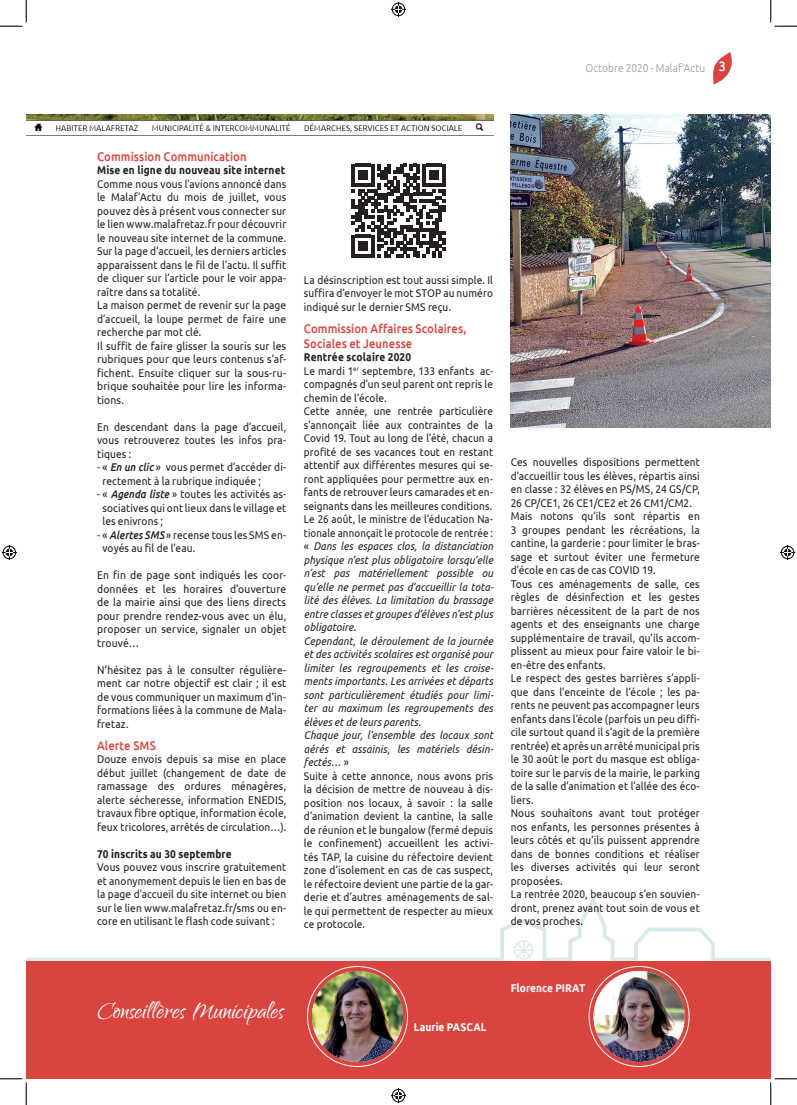
<style>
.page{position:relative;width:797px;height:1105px;background:#fff}
.page>*{position:absolute;margin:0;border:0;box-sizing:border-box;transform-origin:0 0}
.t1{font:30px "Qwigley";letter-spacing:-.005em;color:#fff}
.t2{font:500 12.5px/15px "Ubuntu";letter-spacing:.005em;color:#da443f;scale:.9 1}
.t3{font:11.25px/13.5px "Ubuntu";letter-spacing:.01em;color:#231f20;scale:.9 1}
.t4{font:11.25px/13.5px "Ubuntu";letter-spacing:.01em;color:#231f20;text-align:justify;scale:.92 1}
.t5{font:11.25px/13.5px "Ubuntu";letter-spacing:.01em;color:#231f20;text-align:justify;scale:.91 1}
.t6{font:700 11.25px "Ubuntu";letter-spacing:.015em;color:#231f20;scale:.9 1}
.t7{font:700 11.25px "Ubuntu";letter-spacing:.005em;color:#fff;scale:.9 1}
.t8{font:300 11.25px "Ubuntu";letter-spacing:.01em;color:#939598;scale:.9 1}
.s1{font-weight:500;font-size:13.75px;color:#fff}
.s2{font-weight:500;font-style:italic}
.s3{font-weight:700}
.s4{font-style:italic}
</style>
<div class="page">
<svg style="left:713px;top:52px;width:19px;height:32px"></svg>
<div style="left:26px;top:961px;width:744px;height:118px;background:#da443f"></div>
<svg style="left:26px;top:896px;width:744px;height:66px"></svg>
<svg style="left:513px;top:939px;width:21px;height:21px"></svg>
<img style="left:312px;top:971px;width:91px;height:91px;border-radius:46px">
<img style="left:593px;top:971px;width:91px;height:91px;border-radius:46px">
<svg style="left:352px;top:164px;width:93px;height:93px"></svg>
<img style="left:26px;top:115px;width:467px;height:21px">
<img style="left:511px;top:115px;width:259px;height:312px">
<svg style="left:0;top:0;width:27px;height:27px"></svg>
<svg style="left:0;top:1078px;width:27px;height:27px"></svg>
<svg style="left:770px;top:0;width:27px;height:27px"></svg>
<svg style="left:770px;top:1078px;width:27px;height:27px"></svg>
<svg style="left:391px;top:2px;width:15px;height:15px"></svg>
<svg style="left:391px;top:1088px;width:15px;height:15px"></svg>
<svg style="left:2px;top:545px;width:15px;height:15px"></svg>
<svg style="left:780px;top:545px;width:15px;height:15px"></svg>
<p class="t8" style="left:585px;top:61px;width:158px">Octobre 2020 - Malaf’Actu <span class="s1">3</span></p>
<p class="t2" style="left:97px;top:148px;width:167px">Commission Communication</p>
<p class="t6" style="left:97px;top:163px;width:210px">Mise en ligne du nouveau site internet</p>
<p class="t3" style="left:97px;top:177px;width:211px">Comme nous vous l’avions annoncé dans le Malaf’Actu du mois de juillet, vous pouvez dès à présent vous connecter sur le lien www.malafretaz.fr pour découvrir le nouveau site internet de la commune.<br>Sur la page d’accueil, les derniers articles apparaissent dans le fil de l’actu. Il suffit de cliquer sur l’article pour le voir appa&shy;raître dans sa totalité.<br>La maison permet de revenir sur la page d’accueil, la loupe permet de faire une recherche par mot clé.<br>Il suffit de faire glisser la souris sur les rubriques pour que leurs contenus s’af&shy;fichent. Ensuite cliquer sur la sous-ru&shy;brique souhaitée pour lire les informa&shy;tions.</p>
<p class="t3" style="left:97px;top:420px;width:211px;text-align:justify">En descendant dans la page d’accueil, vous retrouverez toutes les infos pra&shy;tiques :</p>
<p class="t3" style="left:102px;top:460px;width:206px;text-indent:-5px">- « <span class="s2">En un clic</span> » vous permet d’accéder di&shy;rectement à la rubrique indiquée ;</p>
<p class="t3" style="left:102px;top:487px;width:206px;text-align:justify;text-indent:-5px">- « <span class="s2">Agenda liste</span> » toutes les activités as&shy;sociatives qui ont lieux dans le village et les enivrons ;</p>
<p class="t3" style="left:102px;top:528px;width:206px;text-indent:-5px">- « <span class="s2">Alertes SMS</span> » recense tous les SMS en&shy;voyés au fil de l’eau.</p>
<p class="t4" style="left:97px;top:568px;width:207px">En fin de page sont indiqués les coor&shy;données et les horaires d’ouverture de la mairie ainsi que des liens directs pour prendre rendez-vous avec un élu, proposer un service, signaler un objet trouvé…</p>
<p class="t5" style="left:97px;top:663px;width:209px">N’hésitez pas à le consulter régulière&shy;ment car notre objectif est clair ; il est de vous communiquer un maximum d’in&shy;formations liées à la commune de Mala&shy;fretaz.</p>
<p class="t2" style="left:97px;top:737px;width:67px">Alerte SMS</p>
<p class="t3" style="left:97px;top:752px;width:211px;text-align:justify">Douze envois depuis sa mise en place début juillet (changement de date de ramassage des ordures ménagères, alerte sécheresse, information ENEDIS, travaux fibre optique, information école, feux tricolores, arrêtés de circulation…).</p>
<p class="t6" style="left:97px;top:847px;width:151px">70 inscrits au 30 septembre</p>
<p class="t3" style="left:97px;top:860px;width:211px;text-align:justify">Vous pouvez vous inscrire gratuitement et anonymement depuis le lien en bas de la page d’accueil du site internet ou bien sur le lien www.malafretaz.fr/sms ou en&shy;core en utilisant le flash code suivant :</p>
<p class="t3" style="left:304px;top:273px;width:211px;text-align:justify">La désinscription est tout aussi simple. Il suffira d’envoyer le mot STOP au numéro indiqué sur le dernier SMS reçu.</p>
<p class="t2" style="left:304px;top:320px;width:182px">Commission Affaires Scolaires,<br>Sociales et Jeunesse</p>
<p class="t3" style="left:304px;top:350px;width:212px"><span class="s3">Rentrée scolaire 2020<br></span>Le mardi 1<sup>er</sup> septembre, 133 enfants ac&shy;compagnés d’un seul parent ont repris le chemin de l’école.<br>Cette année, une rentrée particulière s’annonçait liée aux contraintes de la Covid 19. Tout au long de l’été, chacun a profité de ses vacances tout en restant attentif aux différentes mesures qui se&shy;ront appliquées pour permettre aux en&shy;fants de retrouver leurs camarades et en&shy;seignants dans les meilleures conditions.<br>Le 26 août, le ministre de l’éducation Na&shy;tionale annonçait le protocole de rentrée : « <span class="s4">Dans les espaces clos, la distanciation physique n’est plus obligatoire lorsqu’elle n’est pas matériellement possible ou qu’elle ne permet pas d’accueillir la tota&shy;lité des élèves. La limitation du brassage entre classes et groupes d’élèves n’est plus obligatoire.<br>Cependant, le déroulement de la journée et des activités scolaires est organisé pour limiter les regroupements et les croise&shy;ments importants. Les arrivées et départs sont particulièrement étudiés pour limi&shy;ter au maximum les regroupements des élèves et de leurs parents.<br>Chaque jour, l’ensemble des locaux sont aérés et assainis, les matériels désin&shy;fectés…</span> »<br>Suite à cette annonce, nous avons pris la décision de mettre de nouveau à dis&shy;position nos locaux, à savoir : la salle d’animation devient la cantine, la salle de réunion et le bungalow (fermé depuis le confinement) accueillent les activi&shy;tés TAP, la cuisine du réfectoire devient zone d’isolement en cas de cas suspect, le réfectoire devient une partie de la gar&shy;derie et d’autres aménagements de sal&shy;le qui permettent de respecter au mieux ce protocole.</p>
<p class="t3" style="left:511px;top:455px;width:212px">Ces nouvelles dispositions permettent d’accueillir tous les élèves, répartis ainsi en classe : 32 élèves en PS/MS, 24 GS/CP, 26 CP/CE1, 26 CE1/CE2 et 26 CM1/CM2.<br>Mais notons qu’ils sont répartis en 3 groupes pendant les récréations, la cantine, la garderie : pour limiter le bras&shy;sage et surtout éviter une fermeture d’école en cas de cas COVID 19.<br>Tous ces aménagements de salle, ces règles de désinfection et les gestes barrières nécessitent de la part de nos agents et des enseignants une charge supplémentaire de travail, qu’ils accom&shy;plissent au mieux pour faire valoir le bi&shy;en-être des enfants.<br>Le respect des gestes barrières s’appli&shy;que dans l’enceinte de l’école ; les pa&shy;rents ne peuvent pas accompagner leurs enfants dans l’école (parfois un peu diffi&shy;cile surtout quand il s’agit de la première rentrée) et après un arrêté municipal pris le 30 août le port du masque est obliga&shy;toire sur le parvis de la mairie, le parking de la salle d’animation et l’allée des éco&shy;liers.<br>Nous souhaitons avant tout protéger nos enfants, les personnes présentes à leurs côtés et qu’ils puissent apprendre dans de bonnes conditions et réaliser les diverses activités qui leur seront proposées.<br>La rentrée 2020, beaucoup s’en souvien&shy;dront, prenez avant tout soin de vous et de vos proches.</p>
<h1 class="t1" style="left:97px;top:995px;width:188px">Conseillères Municipales</h1>
<p class="t7" style="left:414px;top:1020px;width:82px">Laurie PASCAL</p>
<p class="t7" style="left:511px;top:981px;width:84px">Florence PIRAT</p>
</div>
